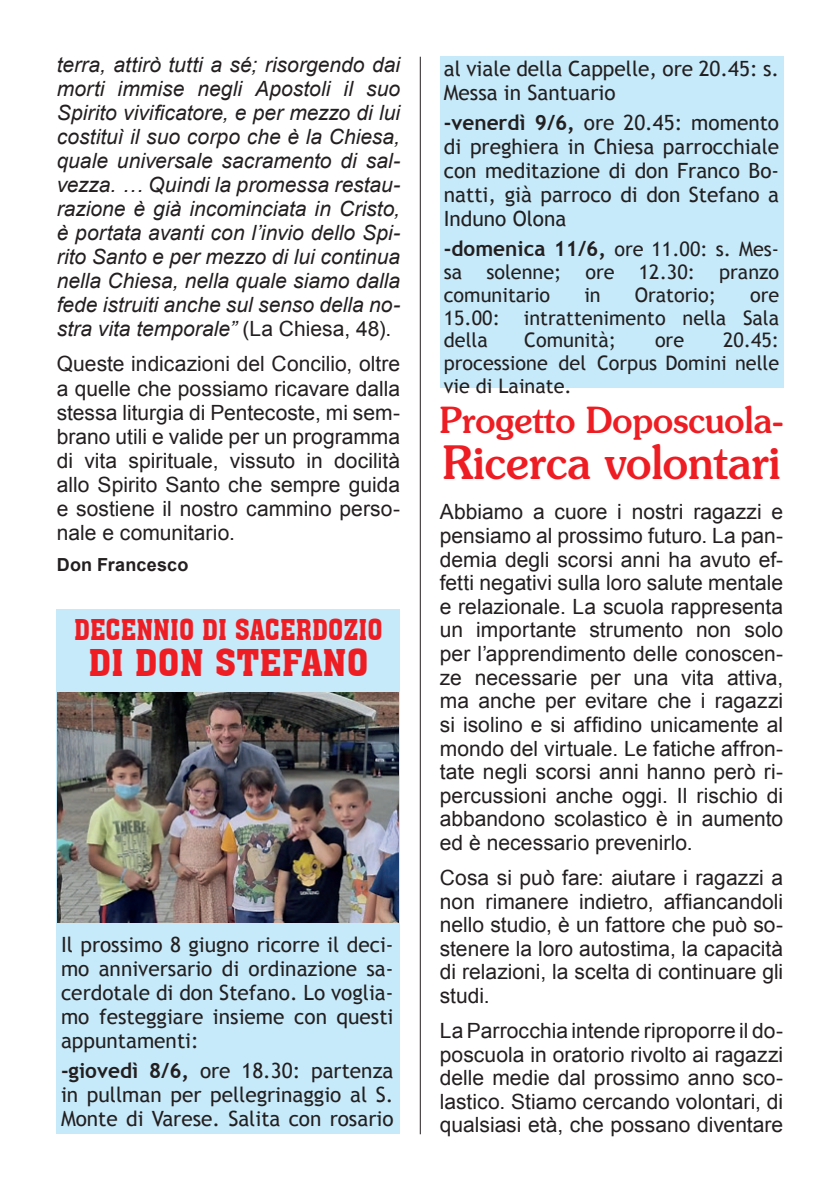
<style>
.page{position:relative;width:840px;height:1191px;background:#fff}
.page>*{position:absolute;margin:0;border:0;box-sizing:border-box;transform-origin:0 0}
.t1{font:500 46px "Souvenir";color:#ee1d23;scale:.93 1}
.t2{font:500 36px "Souvenir";color:#ee1d23;scale:.94 1}
.t3{font:36px "Aachen BT";color:#ee1d23}
.t4{font:28px "Aachen BT";color:#ee1d23;scale:.9 1}
.t5{font:21px/23.6px "Arial";color:#231f20;text-align:justify}
.t6{font:21px/24px "Trebuchet MS";color:#231f20;text-align:justify}
.t7{font:italic 21px/24px "Arial";color:#231f20;text-align:justify}
.t8{font:20px/22.8px "Trebuchet MS";color:#231f20;text-align:justify}
.t9{font:700 18px "Arial";letter-spacing:.015em;color:#231f20}
.s1{font-style:normal}
.s2{font-weight:700}
.s3{font-weight:700;font-size:21px}
</style>
<div class="page">
<hr style="left:419px;top:57px;width:1px;height:1077px;background:#231f20">
<div style="left:56px;top:609px;width:343px;height:525px;background:#c6eafa"></div>
<div style="left:439px;top:57px;width:343px;height:331px;background:#c6eafa"></div>
<img style="left:58px;top:692px;width:340px;height:230px">
<p class="t7" style="left:57px;top:53px;width:345px">terra, attirò tutti a sé; risorgendo dai morti immise negli Apostoli il suo Spirito vivificatore, e per mezzo di lui costituì il suo corpo che è la Chiesa, quale universale sacramento di sal&shy;vezza. … Quindi la promessa restau&shy;razione è già incominciata in Cristo, è portata avanti con l’invio dello Spi&shy;rito Santo e per mezzo di lui continua nella Chiesa, nella quale siamo dalla fede istruiti anche sul senso della no&shy;stra vita temporale” <span class="s1">(La Chiesa, 48).</span></p>
<p class="t5" style="left:57px;top:352px;width:345px">Queste indicazioni del Concilio, oltre a quelle che possiamo ricavare dalla stessa liturgia di Pentecoste, mi sem&shy;brano utili e valide per un programma di vita spirituale, vissuto in docilità allo Spirito Santo che sempre guida e sostiene il nostro cammino perso&shy;nale e comunitario.</p>
<p class="t9" style="left:57px;top:552px;width:133px">Don Francesco</p>
<h3 class="t4" style="left:74px;top:612px;width:344px">DECENNIO DI SACERDOZIO</h3>
<h2 class="t3" style="left:88px;top:640px;width:281px">DI DON STEFANO</h2>
<p class="t6" style="left:61px;top:933px;width:334px">Il prossimo 8 giugno ricorre il deci&shy;mo anniversario di ordinazione sa&shy;cerdotale di don Stefano. Lo voglia&shy;mo festeggiare insieme con questi appuntamenti:</p>
<p class="t6" style="left:61px;top:1058px;width:334px"><span class="s2">-giovedì 8/6,</span> ore 18.30: partenza in pullman per pellegrinaggio al S.<br>Monte di Varese. Salita con rosario</p>
<p class="t6" style="left:443px;top:57px;width:336px">al viale della Cappelle, ore 20.45: s.<br>Messa in Santuario</p>
<p class="t6" style="left:443px;top:111px;width:337px"><span class="s2">-venerdì 9/6,</span> ore 20.45: momento di preghiera in Chiesa parrocchiale con meditazione di don Franco Bo&shy;natti, già parroco di don Stefano a Induno Olona</p>
<p class="t8" style="left:443px;top:237px;width:337px"><span class="s3">-domenica 11/6,</span> ore 11.00: s. Mes&shy;sa solenne; ore 12.30: pranzo comunitario</p>
<p class="t8" style="left:584px;top:283px;width:18px">in</p>
<p class="t8" style="left:634px;top:283px;width:83px">Oratorio;</p>
<p class="t8" style="left:443px;top:283px;width:337px;text-indent:306px">ore 15.00: intrattenimento nella Sala della</p>
<p class="t8" style="left:524px;top:329px;width:93px">Comunità;</p>
<p class="t8" style="left:654px;top:329px;width:31px">ore</p>
<p class="t8" style="left:443px;top:329px;width:337px;text-indent:279px">20.45: processione del Corpus Domini nelle vie di Lainate.</p>
<h2 class="t2" style="left:439px;top:398px;width:366px">Progetto Doposcuola-</h2>
<h1 class="t1" style="left:442px;top:434px;width:364px">Ricerca volontari</h1>
<p class="t5" style="left:439px;top:500px;width:345px">Abbiamo a cuore i nostri ragazzi e pensiamo al prossimo futuro. La pan&shy;demia degli scorsi anni ha avuto ef&shy;fetti negativi sulla loro salute mentale e relazionale. La scuola rappresenta un importante strumento non solo per l’apprendimento delle conoscen&shy;ze necessarie per una vita attiva, ma anche per evitare che i ragazzi si isolino e si affidino unicamente al mondo del virtuale. Le fatiche affron&shy;tate negli scorsi anni hanno però ri&shy;percussioni anche oggi. Il rischio di abbandono scolastico è in aumento ed è necessario prevenirlo.</p>
<p class="t5" style="left:439px;top:866px;width:345px">Cosa si può fare: aiutare i ragazzi a non rimanere indietro, affiancandoli nello studio, è un fattore che può so&shy;stenere la loro autostima, la capacità di relazioni, la scelta di continuare gli studi.</p>
<p class="t5" style="left:439px;top:1019px;width:345px">La Parrocchia intende riproporre il do&shy;poscuola in oratorio rivolto ai ragazzi delle medie dal prossimo anno sco&shy;lastico. Stiamo cercando volontari, di qualsiasi età, che possano diventare</p>
</div>
